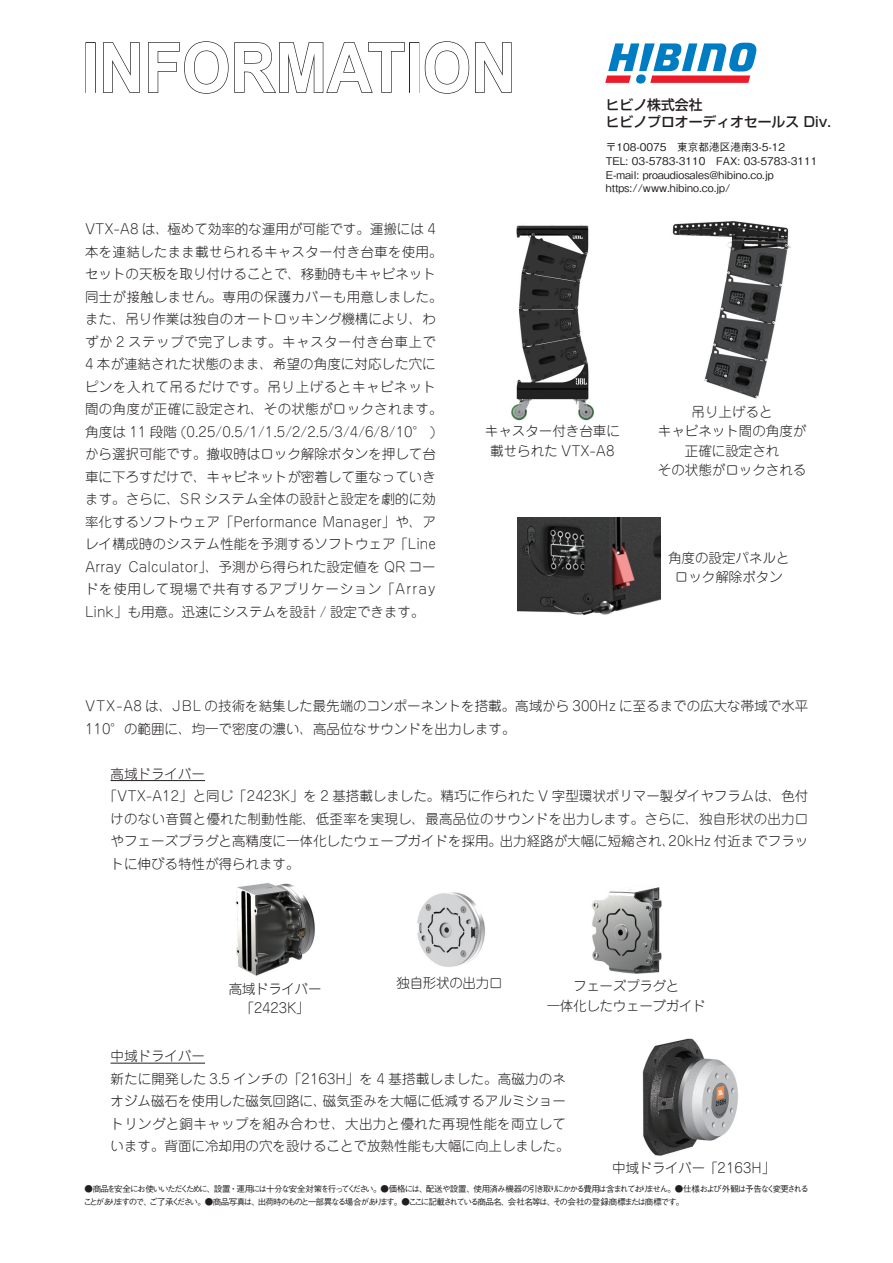
<style>
.page{position:relative;width:893px;height:1263px;background:#fff}
.page>*{position:absolute;margin:0;border:0;box-sizing:border-box;transform-origin:0 0}
.t1{font:700 69.15px "Arial";color:#fff;scale:.9 1}
.t2{font:500 13.8px/17px "Shin Go Pro";color:#231f20}
.本文{font:300 13.5px/22.5px "Jun 101 Pro";color:#231f20}
.本文-2{font:300 13.5px "Jun 101 Pro";letter-spacing:-.02em;color:#231f20}
.t3{font:500 10.65px/14px "Gothic BBB Pro";color:#231f20}
.t4{font:500 8.55px/12.8px "Gothic BBB Pro";letter-spacing:-.15em;color:#231f20}
</style>
<div class="page">
<svg style="left:605px;top:43px;width:151px;height:40px"></svg>
<div style="left:85px;top:42px;width:11px;height:51px;border:1px solid #231f20"></div>
<svg style="left:103px;top:42px;width:37px;height:51px"></svg>
<svg style="left:148px;top:41px;width:257px;height:53px"></svg>
<div style="left:409px;top:42px;width:10px;height:51px;border:1px solid #231f20"></div>
<svg style="left:424px;top:41px;width:88px;height:53px"></svg>
<hr style="left:111px;top:780px;width:94px;height:1px;background:#231f20">
<hr style="left:111px;top:1063px;width:94px;height:1px;background:#231f20">
<img style="left:511px;top:225px;width:83px;height:195px">
<img style="left:672px;top:222px;width:119px;height:177px">
<img style="left:235px;top:883px;width:80px;height:93px">
<img style="left:592px;top:887px;width:70px;height:87px">
<img style="left:417px;top:892px;width:68px;height:75px">
<img style="left:642px;top:1038px;width:96px;height:118px">
<img style="left:518px;top:517px;width:142px;height:98px">
<h1 class="t1" style="left:82px;top:22px;width:484px">INFORMATION</h1>
<p class="t2" style="left:606px;top:94px;width:227px">ヒビノ株式会社<br>ヒビノプロオーディオセールス Div.</p>
<p class="t3" style="left:606px;top:139px;width:213px">〒108-0075　東京都港区港南3-5-12<br>TEL: 03-5783-3110　FAX: 03-5783-3111<br>E-mail: proaudiosales@hibino.co.jp</p>
<p class="t3" style="left:606px;top:180px;width:126px">https://www.hibino.co.jp/</p>
<p class="本文" style="left:85px;top:216px;width:359px">VTX-A8 は、極めて効率的な運用が可能です。運搬には 4本を連結したまま載せられるキャスター付き台車を使用。セットの天板を取り付けることで、移動時もキャビネット同士が接触しません。専用の保護カバーも用意しました。また、吊り作業は独自のオートロッキング機構により、わずか 2 ステップで完了します。キャスター付き台車上で<br>4 本が連結された状態のまま、希望の角度に対応した穴にピンを入れて吊るだけです。吊り上げるとキャビネット間の角度が正確に設定され、その状態がロックされます。角度は 11 段階 (0.25/0.5/1/1.5/2/2.5/3/4/6/8/10° )から選択可能です。撤収時はロック解除ボタンを押して台車に下ろすだけで、キャビネットが密着して重なっていきます。さらに、SR システム全体の設計と設定を劇的に効率化するソフトウェア「Performance Manager」や、アレイ構成時のシステム性能を予測するソフトウェア「Line<br>Array Calculator」、予測から得られた設定値を QR コードを使用して現場で共有するアプリケーション「Array<br>Link」も用意。迅速にシステムを設計 / 設定できます。</p>
<p class="本文" style="left:485px;top:419px;width:136px">キャスター付き台車に</p>
<p class="本文" style="left:490px;top:438px;width:126px">載せられた VTX-A8</p>
<p class="本文" style="left:692px;top:399px;width:82px">吊り上げると</p>
<p class="本文" style="left:658px;top:419px;width:150px">キャビネット間の角度が</p>
<p class="本文" style="left:685px;top:438px;width:96px">正確に設定され</p>
<p class="本文" style="left:658px;top:458px;width:150px">その状態がロックされる</p>
<p class="本文" style="left:668px;top:545px;width:123px">角度の設定パネルと</p>
<p class="本文" style="left:675px;top:564px;width:109px">ロック解除ボタン</p>
<p class="本文" style="left:85px;top:693px;width:725px">VTX-A8 は、JBL の技術を結集した最先端のコンポーネントを搭載。高域から 300Hz に至るまでの広大な帯域で水平<br>110°の範囲に、均一で密度の濃い、高品位なサウンドを出力します。</p>
<p class="本文" style="left:111px;top:761px;width:96px">高域ドライバー</p>
<p class="本文" style="left:111px;top:783px;width:699px;text-align:justify;text-indent:-7px">「VTX-A12」と同じ「2423K」を 2 基搭載しました。精巧に作られた V 字型環状ポリマー製ダイヤフラムは、色付けのない音質と優れた制動性能、低歪率を実現し、最高品位のサウンドを出力します。さらに、独自形状の出力口やフェーズプラグと高精度に一体化したウェーブガイドを採用。出力経路が大幅に短縮され、20kHz 付近までフラットに伸びる特性が得られます。</p>
<p class="本文-2" style="left:229px;top:978px;width:94px">高域ドライバー</p>
<p class="本文" style="left:241px;top:995px;width:70px">「2423K」</p>
<p class="本文-2" style="left:396px;top:972px;width:108px">独自形状の出力口</p>
<p class="本文-2" style="left:573px;top:975px;width:108px">フェーズプラグと</p>
<p class="本文-2" style="left:547px;top:995px;width:161px">一体化したウェーブガイド</p>
<p class="本文" style="left:111px;top:1043px;width:96px">中域ドライバー</p>
<p class="本文" style="left:111px;top:1066px;width:461px">新たに開発した 3.5 インチの「2163H」を 4 基搭載しました。高磁力のネオジム磁石を使用した磁気回路に、磁気歪みを大幅に低減するアルミショートリングと銅キャップを組み合わせ、大出力と優れた再現性能を両立しています。背面に冷却用の穴を設けることで放熱性能も大幅に向上しました。</p>
<p class="本文-2" style="left:612px;top:1157px;width:165px">中域ドライバー「2163H」</p>
<p class="t4" style="left:84px;top:1181px;width:727px">●商品を安全にお使いいただくために、設置・運用には十分な安全対策を行ってください。●価格には、配送や設置、使用済み機器の引き取りにかかる費用は含まれておりません。●仕様および外観は予告なく変更されることがありますので、ご了承ください。●商品写真は、出荷時のものと一部異なる場合があります。●ここに記載されている商品名、会社名等は、その会社の登録商標または商標です。</p>
</div>
